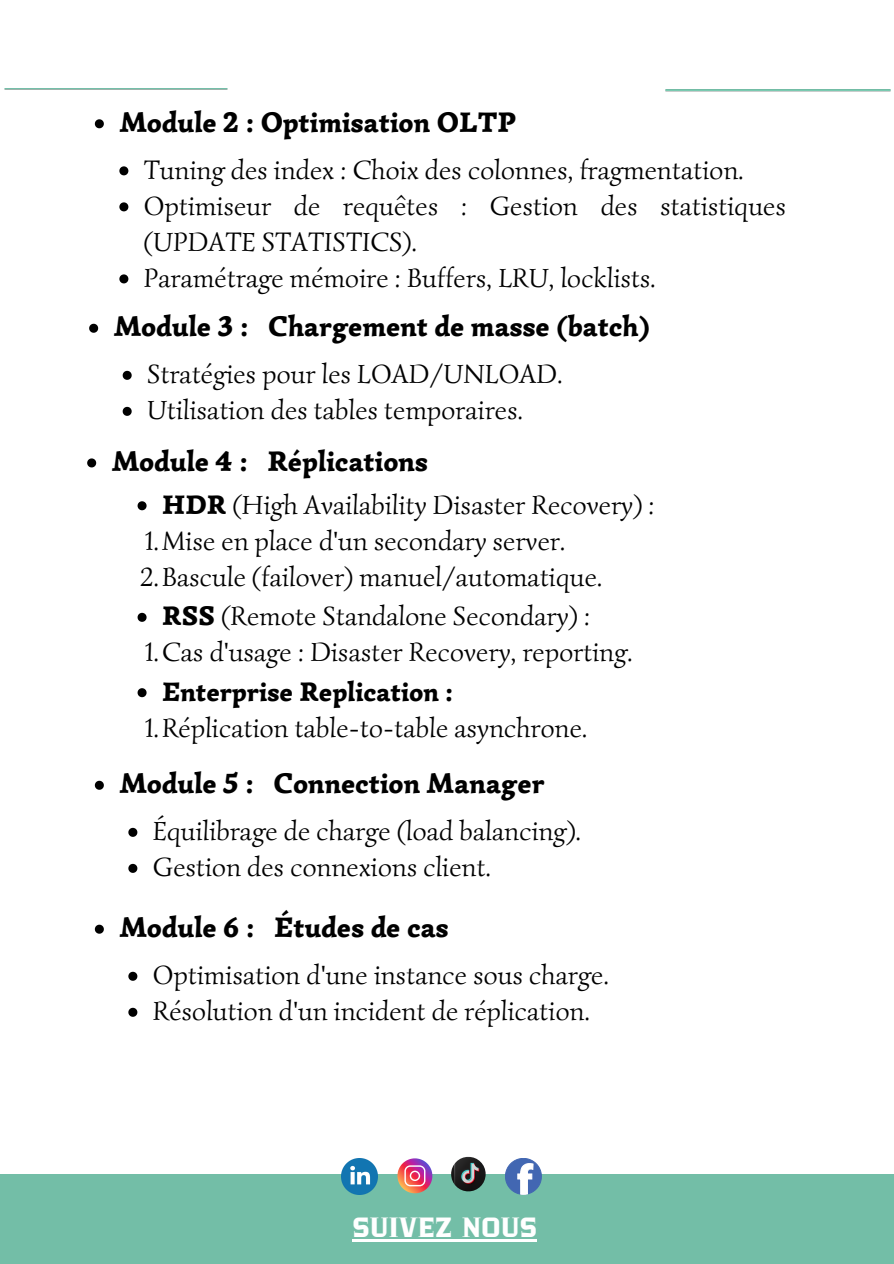
<style>
.page{position:relative;width:894px;height:1264px;background:#fff}
.page>*{position:absolute;margin:0;border:0;box-sizing:border-box;transform-origin:0 0}
.t1{font:900 28.5px "Simonetta";letter-spacing:.005em;color:#000}
.t2{font:27px/36px "Simonetta";letter-spacing:.005em;color:#000}
.t3{font:900 27px "Simonetta";letter-spacing:.01em;color:#000}
.t4{font:27px "Zantiqa 4 F";letter-spacing:.005em;color:#fff}
.s1{font-weight:900}
</style>
<div class="page">
<img style="left:4px;top:89px;width:224px;height:1px">
<img style="left:665px;top:90px;width:226px;height:1px">
<div style="left:0;top:1174px;width:893px;height:89px;background:#73bea7"></div>
<svg style="left:505px;top:1158px;width:36px;height:36px"></svg>
<svg style="left:397px;top:1158px;width:35px;height:35px"></svg>
<img style="left:342px;top:1158px;width:36px;height:36px">
<img style="left:451px;top:1156px;width:34px;height:35px;border-radius:17px">
<hr style="left:352px;top:1239px;width:185px;height:2px;background:#fff">
<svg style="left:87px;top:458px;width:9px;height:9px"></svg>
<svg style="left:137px;top:501px;width:9px;height:9px"></svg>
<svg style="left:89px;top:324px;width:9px;height:9px"></svg>
<svg style="left:123px;top:371px;width:9px;height:9px"></svg>
<svg style="left:123px;top:407px;width:9px;height:9px"></svg>
<svg style="left:95px;top:119px;width:9px;height:9px"></svg>
<svg style="left:119px;top:166px;width:9px;height:9px"></svg>
<svg style="left:119px;top:202px;width:9px;height:9px"></svg>
<svg style="left:119px;top:274px;width:9px;height:9px"></svg>
<svg style="left:137px;top:613px;width:9px;height:9px"></svg>
<svg style="left:137px;top:688px;width:9px;height:9px"></svg>
<svg style="left:95px;top:780px;width:9px;height:9px"></svg>
<svg style="left:128px;top:827px;width:9px;height:9px"></svg>
<svg style="left:128px;top:863px;width:9px;height:9px"></svg>
<svg style="left:95px;top:924px;width:9px;height:9px"></svg>
<svg style="left:128px;top:971px;width:9px;height:9px"></svg>
<svg style="left:128px;top:1007px;width:9px;height:9px"></svg>
<p class="t1" style="left:120px;top:104px;width:397px">Module 2 : Optimisation OLTP</p>
<p class="t2" style="left:144px;top:152px;width:601px">Tuning des index : Choix des colonnes, fragmentation.</p>
<p class="t2" style="left:144px;top:188px;width:643px">Optimiseur de requêtes : Gestion des statistiques (UPDATE STATISTICS).</p>
<p class="t2" style="left:144px;top:260px;width:513px">Paramétrage mémoire : Buffers, LRU, locklists.</p>
<p class="t1" style="left:114px;top:309px;width:537px">Module 3 : Chargement de masse (batch)</p>
<p class="t2" style="left:147px;top:356px;width:417px">Stratégies pour les LOAD/UNLOAD.</p>
<p class="t2" style="left:147px;top:392px;width:377px">Utilisation des tables temporaires.</p>
<p class="t1" style="left:112px;top:443px;width:317px">Module 4 : Réplications</p>
<p class="t2" style="left:162px;top:486px;width:494px"><span class="s1">HDR</span> (High Availability Disaster Recovery) :</p>
<p class="t2" style="left:145px;top:522px;width:422px">1.Mise en place d'un secondary server.</p>
<p class="t2" style="left:140px;top:558px;width:463px">2.Bascule (failover) manuel/automatique.</p>
<p class="t2" style="left:162px;top:598px;width:429px"><span class="s1">RSS</span> (Remote Standalone Secondary) :</p>
<p class="t2" style="left:145px;top:634px;width:489px">1.Cas d'usage : Disaster Recovery, reporting.</p>
<p class="t3" style="left:162px;top:674px;width:292px">Enterprise Replication :</p>
<p class="t2" style="left:145px;top:709px;width:444px">1.Réplication table-to-table asynchrone.</p>
<p class="t1" style="left:120px;top:765px;width:426px">Module 5 : Connection Manager</p>
<p class="t2" style="left:153px;top:813px;width:429px">Équilibrage de charge (load balancing).</p>
<p class="t2" style="left:153px;top:849px;width:339px">Gestion des connexions client.</p>
<p class="t1" style="left:120px;top:909px;width:330px">Module 6 : Études de cas</p>
<p class="t2" style="left:153px;top:957px;width:457px">Optimisation d'une instance sous charge.</p>
<p class="t2" style="left:153px;top:993px;width:438px">Résolution d'un incident de réplication.</p>
<p class="t4" style="left:352px;top:1216px;width:186px">SUIVEZ NOUS</p>
</div>
